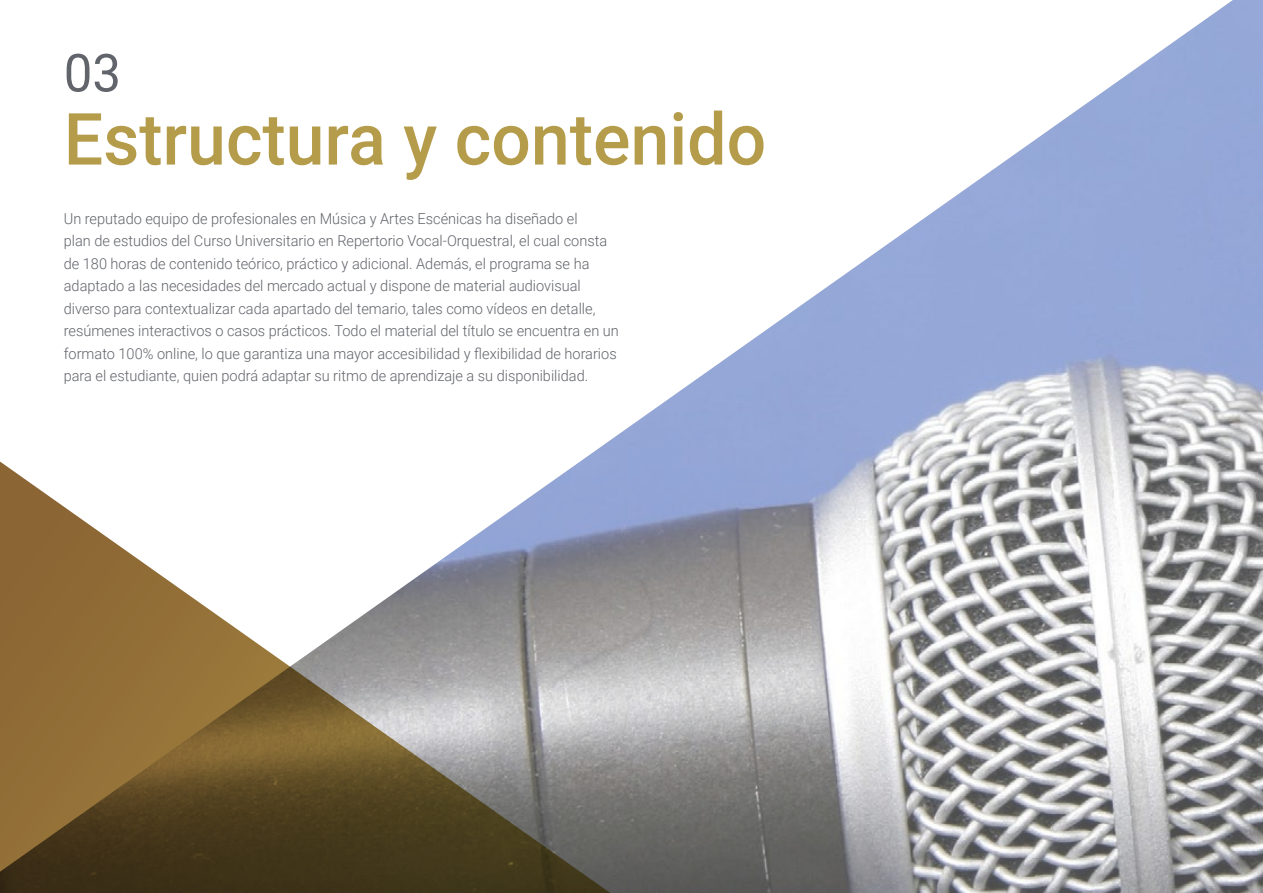
<style>
.page{position:relative;width:1263px;height:893px;background:#fff}
.page>*{position:absolute;margin:0;border:0;box-sizing:border-box;transform-origin:0 0}
.t1{font:500 72px "Roboto";color:#b49c4b}
.t2{font:52.5px "Roboto";color:#61646a}
.t3{font:300 15px/22.5px "Roboto";color:#61646a}
</style>
<div class="page">
<img style="left:602px;top:0;width:661px;height:893px">
<svg style="left:0;top:446px;width:640px;height:447px"></svg>
<h2 class="t2" style="left:64px;top:36px;width:59px">03</h2>
<h1 class="t1" style="left:64px;top:89px;width:704px">Estructura y contenido</h1>
<p class="t3" style="left:64px;top:207px;width:556px">Un reputado equipo de profesionales en Música y Artes Escénicas ha diseñado el<br>plan de estudios del Curso Universitario en Repertorio Vocal-Orquestral, el cual consta de 180 horas de contenido teórico, práctico y adicional. Además, el programa se ha adaptado a las necesidades del mercado actual y dispone de material audiovisual diverso para contextualizar cada apartado del temario, tales como vídeos en detalle, resúmenes interactivos o casos prácticos. Todo el material del título se encuentra en un formato 100% online, lo que garantiza una mayor accesibilidad y flexibilidad de horarios para el estudiante, quien podrá adaptar su ritmo de aprendizaje a su disponibilidad.</p>
</div>
